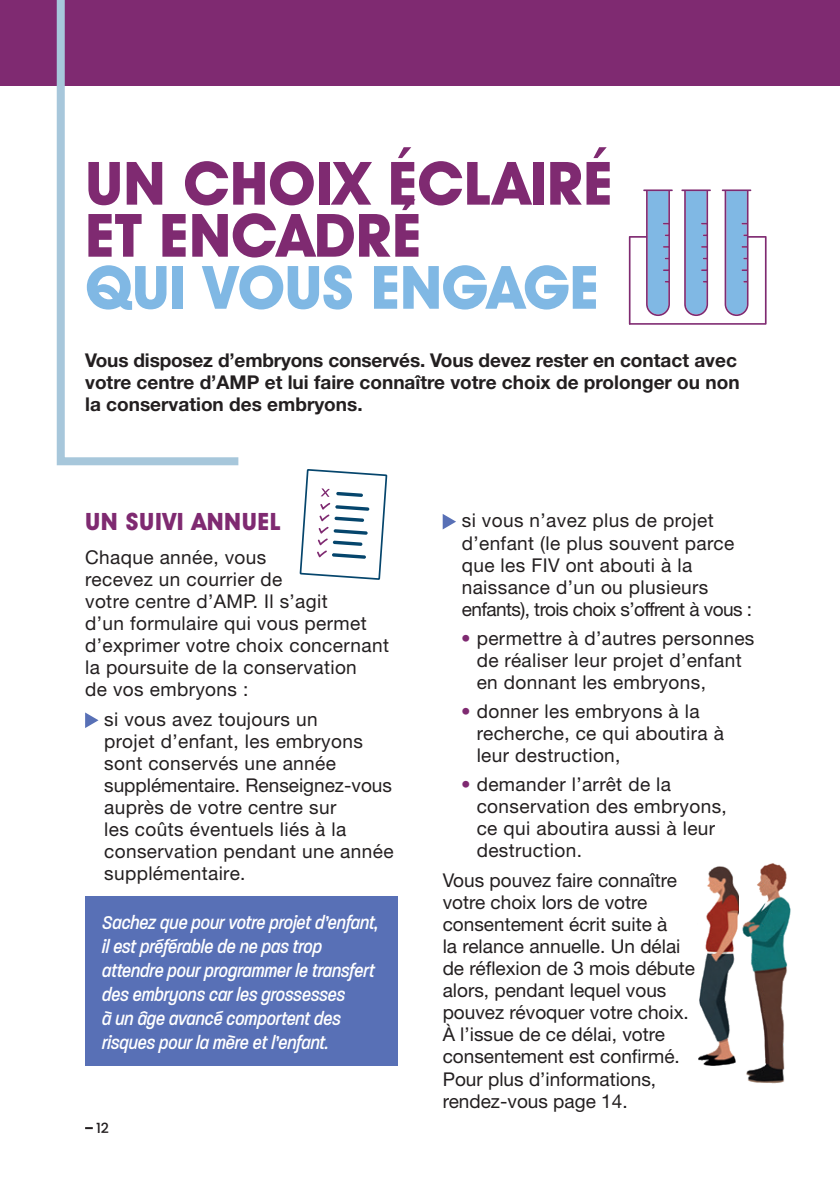
<style>
.page{position:relative;width:840px;height:1191px;background:#fff}
.page>*{position:absolute;margin:0;border:0;box-sizing:border-box;transform-origin:0 0}
.t1{font:700 60px/52px "Avant Garde IT Cby BT";color:#7f2a71}
.t2{font:700 60px "Avant Garde IT Cby BT";letter-spacing:-.01em;color:#80b8e4}
.t3{font:700 24px "Avant Garde IT Cby BT";letter-spacing:.02em;color:#7f2a71}
.t4{font:italic 500 20px/24px "Paralucent Condensed";color:#fff}
.t5{font:19px/22px "Helvetica Neue LT Std";letter-spacing:.02em;color:#231f20}
.t6{font:19px/22px "Helvetica Neue LT Std";color:#231f20}
.t7{font:700 19px/22px "Helvetica Neue LT Std";color:#231f20}
.t8{font:500 14px "Poppins";color:#231f20}
.s1{color:#7f2a71}
</style>
<div class="page">
<div style="left:0;top:0;width:839px;height:85px;background:#7f2a71"></div>
<svg style="left:53px;top:0;width:193px;height:466px"></svg>
<img style="left:698px;top:866px;width:37px;height:200px">
<img style="left:735px;top:863px;width:56px;height:221px">
<svg style="left:85px;top:712px;width:13px;height:16px"></svg>
<div style="left:85px;top:896px;width:312px;height:169px;background:#5870b6"></div>
<svg style="left:442px;top:514px;width:14px;height:15px"></svg>
<svg style="left:681px;top:189px;width:29px;height:127px"></svg>
<svg style="left:628px;top:189px;width:44px;height:134px"></svg>
<svg style="left:721px;top:189px;width:45px;height:135px"></svg>
<hr style="left:628px;top:323px;width:137px;height:2px;background:#7f2a71">
<svg style="left:299px;top:469px;width:89px;height:111px"></svg>
<svg style="left:85px;top:1127px;width:8px;height:2px"></svg>
<h1 class="t1" style="left:85px;top:157px;width:529px">UN CHOIX ÉCLAIRÉ<br>ET ENCADRÉ</h1>
<h1 class="t2" style="left:85px;top:251px;width:515px">QUI VOUS ENGAGE</h1>
<p class="t7" style="left:85px;top:349px;width:655px">Vous disposez d’embryons conservés. Vous devez rester en contact avec votre centre d’AMP et lui faire connaître votre choix de prolonger ou non la conservation des embryons.</p>
<p class="t3" style="left:85px;top:507px;width:196px">UN SUIVI ANNUEL</p>
<p class="t5" style="left:85px;top:545px;width:305px">Chaque année, vous<br>recevez un courrier de<br>votre centre d’AMP. Il s’agit<br>d’un formulaire qui vous permet d’exprimer votre choix concernant la poursuite de la conservation<br>de vos embryons :</p>
<p class="t5" style="left:104px;top:708px;width:291px">si vous avez toujours un<br>projet d’enfant, les embryons sont conservés une année supplémentaire. Renseignez-vous auprès de votre centre sur<br>les coûts éventuels liés à la conservation pendant une année supplémentaire.</p>
<p class="t4" style="left:102px;top:910px;width:277px">Sachez que pour votre projet d’enfant, il est préférable de ne pas trop attendre pour programmer le transfert des embryons car les grossesses<br>à un âge avancé comportent des risques pour la mère et l’enfant.</p>
<p class="t8" style="left:96px;top:1120px;width:14px">12</p>
<p class="t5" style="left:461px;top:509px;width:291px">si vous n’avez plus de projet d’enfant (le plus souvent parce que les FIV ont abouti à la naissance d’un ou plusieurs enfants), trois choix s’offrent à vous :</p>
<p class="t5" style="left:476px;top:626px;width:279px;text-indent:-16px"><span class="s1">•</span> permettre à d’autres personnes de réaliser leur projet d’enfant en donnant les embryons,</p>
<p class="t5" style="left:476px;top:699px;width:249px;text-indent:-16px"><span class="s1">•</span> donner les embryons à la recherche, ce qui aboutira à leur destruction,</p>
<p class="t5" style="left:476px;top:773px;width:251px;text-indent:-16px"><span class="s1">•</span> demander l’arrêt de la conservation des embryons, ce qui aboutira aussi à leur destruction.</p>
<p class="t6" style="left:442px;top:869px;width:253px">Vous pouvez faire connaître votre choix lors de votre consentement écrit suite à<br>la relance annuelle. Un délai de réflexion de 3 mois débute alors, pendant lequel vous pouvez révoquer votre choix.<br>À l’issue de ce délai, votre consentement est confirmé.<br>Pour plus d’informations, rendez-vous page 14.</p>
</div>
